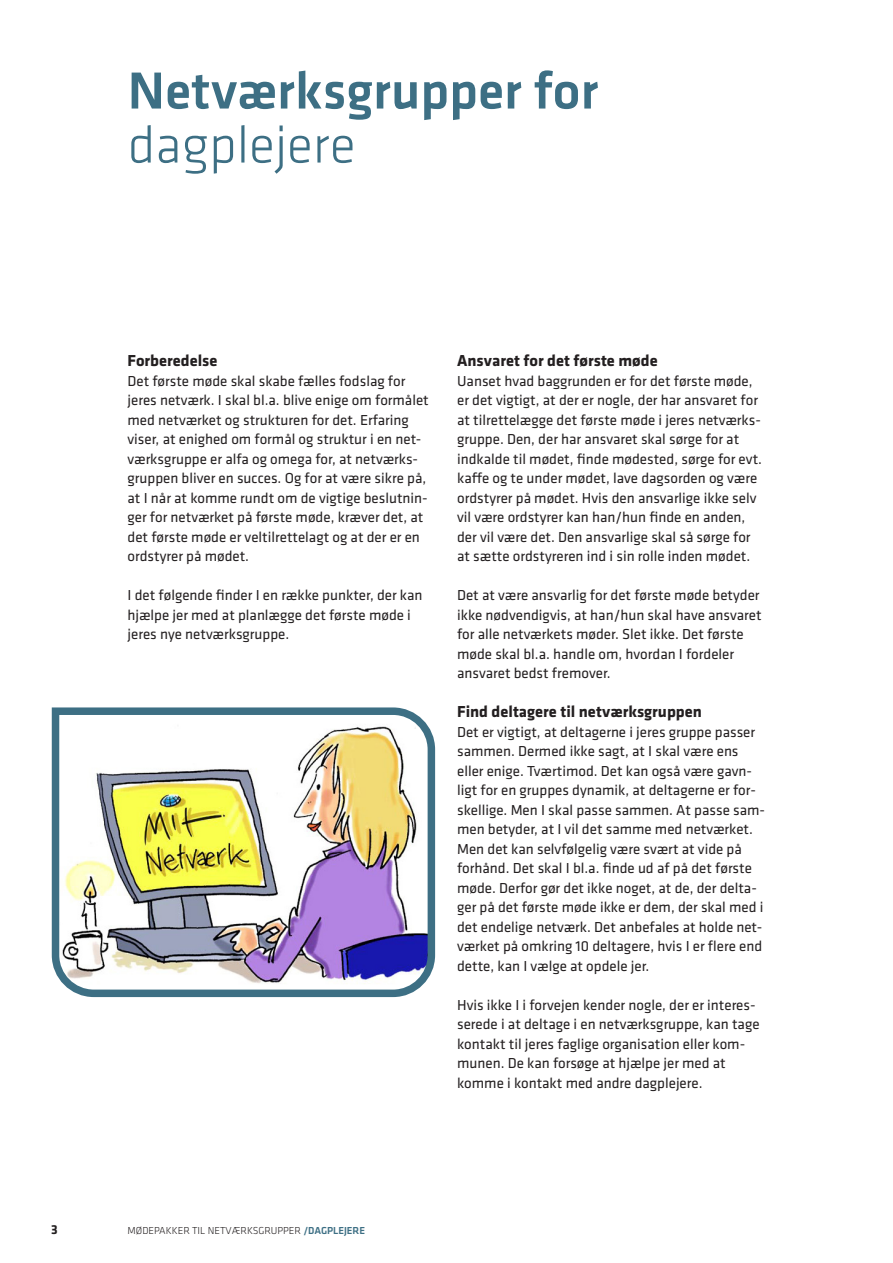
<style>
.page{position:relative;width:893px;height:1263px;background:#fff}
.page>*{position:absolute;margin:0;border:0;box-sizing:border-box;transform-origin:0 0}
.Overskrift_opslag_1{font:500 54px "Klavika";color:#3d6f84}
.Overskrift_opslag_2{font:300 54px "Klavika";color:#3d6f84}
.mellemrubrik{font:700 16.5px "Klavika";color:#231f20}
.BAR_Brød{font:15px/19.5px "Klavika";color:#231f20}
.t1{font:700 13.5px "Klavika";color:#231f20}
.t2{font:300 10.5px "Klavika";color:#231f20}
.s1{font-weight:500;color:#3d6f84}
</style>
<div class="page">
<img style="left:51px;top:707px;width:385px;height:291px">
<p class="Overskrift_opslag_1" style="left:128px;top:54px;width:472px">Netværksgrupper for</p>
<p class="Overskrift_opslag_2" style="left:128px;top:112px;width:230px">dagplejere</p>
<p class="mellemrubrik" style="left:128px;top:349px;width:91px">Forberedelse</p>
<p class="BAR_Brød" style="left:128px;top:370px;width:303px">Det første møde skal skabe fælles fodslag for jeres netværk. I skal bl.a. blive enige om formålet med netværket og strukturen for det. Erfaring viser, at enighed om formål og struktur i en net&shy;værksgruppe er alfa og omega for, at netværks&shy;gruppen bliver en succes. Og for at være sikre på, at I når at komme rundt om de vigtige beslutnin&shy;ger for netværket på første møde, kræver det, at det første møde er veltilrettelagt og at der er en ordstyrer på mødet.</p>
<p class="BAR_Brød" style="left:128px;top:585px;width:296px">I det følgende finder I en række punkter, der kan hjælpe jer med at planlægge det første møde i jeres nye netværksgruppe.</p>
<p class="mellemrubrik" style="left:457px;top:349px;width:202px">Ansvaret for det første møde</p>
<p class="BAR_Brød" style="left:457px;top:370px;width:306px">Uanset hvad baggrunden er for det første møde, er det vigtigt, at der er nogle, der har ansvaret for at tilrettelægge det første møde i jeres netværks&shy;gruppe. Den, der har ansvaret skal sørge for at indkalde til mødet, finde mødested, sørge for evt. kaffe og te under mødet, lave dagsorden og være ordstyrer på mødet. Hvis den ansvarlige ikke selv vil være ordstyrer kan han/hun finde en anden, der vil være det. Den ansvarlige skal så sørge for at sætte ordstyreren ind i sin rolle inden mødet.</p>
<p class="BAR_Brød" style="left:457px;top:585px;width:306px">Det at være ansvarlig for det første møde betyder ikke nødvendigvis, at han/hun skal have ansvaret for alle netværkets møder. Slet ikke. Det første møde skal bl.a. handle om, hvordan I fordeler ansvaret bedst fremover.</p>
<p class="mellemrubrik" style="left:457px;top:700px;width:246px">Find deltagere til netværksgruppen</p>
<p class="BAR_Brød" style="left:457px;top:721px;width:309px">Det er vigtigt, at deltagerne i jeres gruppe passer sammen. Dermed ikke sagt, at I skal være ens eller enige. Tværtimod. Det kan også være gavn&shy;ligt for en gruppes dynamik, at deltagerne er for&shy;skellige. Men I skal passe sammen. At passe sam&shy;men betyder, at I vil det samme med netværket.<br>Men det kan selvfølgelig være svært at vide på forhånd. Det skal I bl.a. finde ud af på det første møde. Derfor gør det ikke noget, at de, der delta&shy;ger på det første møde ikke er dem, der skal med i det endelige netværk. Det anbefales at holde net&shy;værket på omkring 10 deltagere, hvis I er flere end dette, kan I vælge at opdele jer.</p>
<p class="BAR_Brød" style="left:457px;top:994px;width:304px">Hvis ikke I i forvejen kender nogle, der er interes&shy;serede i at deltage i en netværksgruppe, kan tage kontakt til jeres faglige organisation eller kom&shy;munen. De kan forsøge at hjælpe jer med at komme i kontakt med andre dagplejere.</p>
<p class="t1" style="left:51px;top:1220px;width:8px">3</p>
<p class="t2" style="left:128px;top:1224px;width:239px">MØDEPAKKER TIL NETVÆRKSGRUPPER <span class="s1">/DAGPLEJERE</span></p>
</div>
